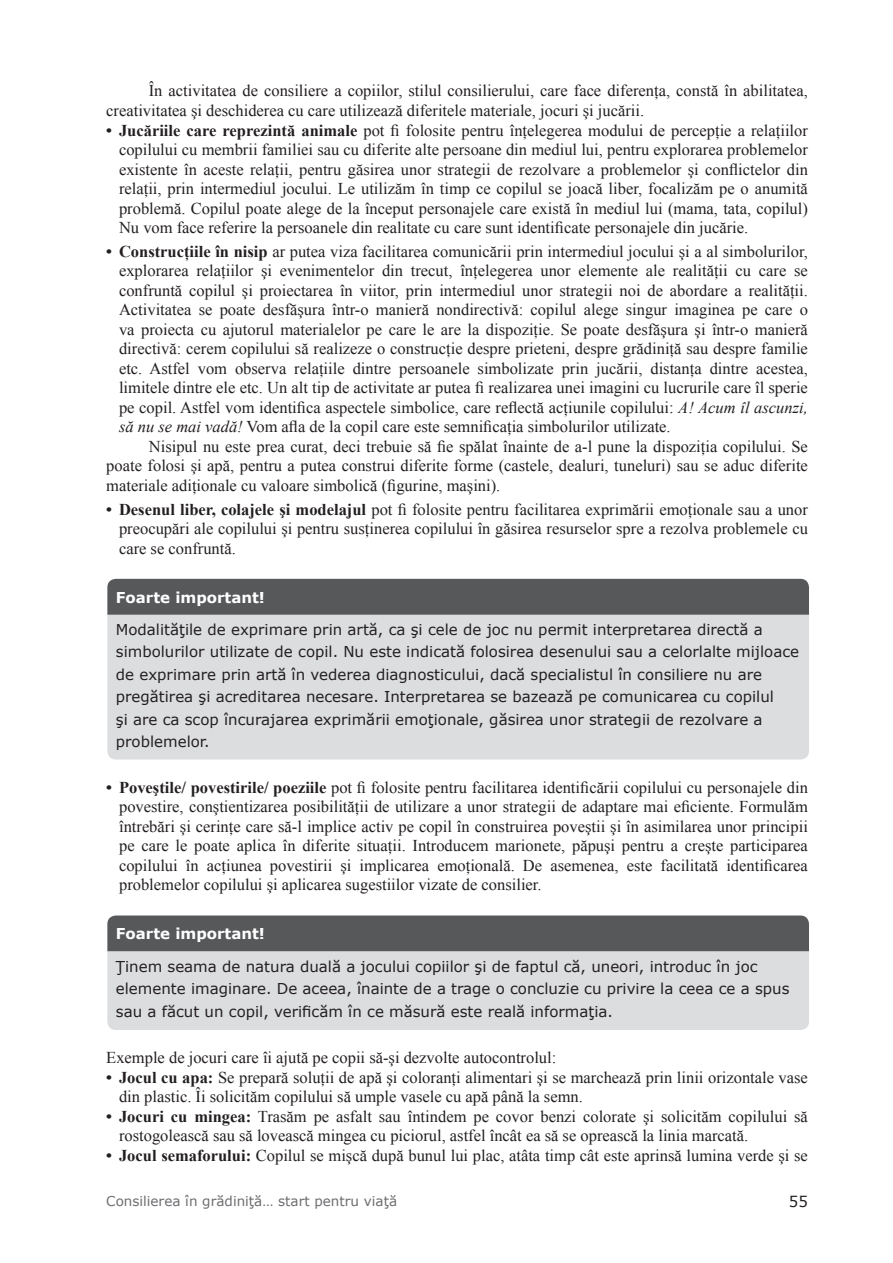
<style>
.page{position:relative;width:893px;height:1263px;background:#fff}
.page>*{position:absolute;margin:0;border:0;box-sizing:border-box;transform-origin:0 0}
.t1{font:16.5px/19.5px "Times New Roman";color:#231f20;text-align:justify}
.t2{font:15px/22.5px "Verdana";color:#231f20}
.t3{font:700 15px "Verdana";color:#fff}
.t4{font:13.5px "Verdana";color:#6c6d70}
.s1{font-weight:700}
.s2{font-style:italic}
</style>
<div class="page">
<div style="left:107px;top:579px;width:702px;height:36px;background:#57585a"></div>
<div style="left:107px;top:615px;width:702px;height:144px;background:#dcdddf"></div>
<div style="left:107px;top:915px;width:702px;height:36px;background:#57585a"></div>
<div style="left:107px;top:951px;width:702px;height:79px;background:#dcdddf"></div>
<p class="t1" style="left:106px;top:81px;width:703px;text-indent:43px">În activitatea de consiliere a copiilor, stilul consilierului, care face diferenţa, constă în abilitatea, creativitatea şi deschiderea cu care utilizează diferitele materiale, jocuri şi jucării.</p>
<p class="t1" style="left:119px;top:120px;width:690px;text-indent:-13px"><span class="s1">• Jucăriile care reprezintă animale</span> pot fi folosite pentru înţelegerea modului de percepţie a relaţiilor copilului cu membrii familiei sau cu diferite alte persoane din mediul lui, pentru explorarea problemelor existente în aceste relaţii, pentru găsirea unor strategii de rezolvare a problemelor şi conflictelor din relaţii, prin intermediul jocului. Le utilizăm în timp ce copilul se joacă liber, focalizăm pe o anumită problemă. Copilul poate alege de la început personajele care există în mediul lui (mama, tata, copilul)<br>Nu vom face referire la persoanele din realitate cu care sunt identificate personajele din jucărie.</p>
<p class="t1" style="left:119px;top:241px;width:690px;text-indent:-13px"><span class="s1">• Construcţiile în nisip</span> ar putea viza facilitarea comunicării prin intermediul jocului şi a al simbolurilor, explorarea relaţiilor şi evenimentelor din trecut, înţelegerea unor elemente ale realităţii cu care se confruntă copilul şi proiectarea în viitor, prin intermediul unor strategii noi de abordare a realităţii.<br>Activitatea se poate desfăşura într-o manieră nondirectivă: copilul alege singur imaginea pe care o va proiecta cu ajutorul materialelor pe care le are la dispoziţie. Se poate desfăşura şi într-o manieră directivă: cerem copilului să realizeze o construcţie despre prieteni, despre grădiniţă sau despre familie etc. Astfel vom observa relaţiile dintre persoanele simbolizate prin jucării, distanţa dintre acestea, limitele dintre ele etc. Un alt tip de activitate ar putea fi realizarea unei imagini cu lucrurile care îl sperie pe copil. Astfel vom identifica aspectele simbolice, care reflectă acţiunile copilului: <span class="s2">A! Acum îl ascunzi, să nu se mai vadă!</span> Vom afla de la copil care este semnificaţia simbolurilor utilizate.</p>
<p class="t1" style="left:106px;top:436px;width:703px;text-indent:43px">Nisipul nu este prea curat, deci trebuie să fie spălat înainte de a-l pune la dispoziţia copilului. Se poate folosi şi apă, pentru a putea construi diferite forme (castele, dealuri, tuneluri) sau se aduc diferite materiale adiţionale cu valoare simbolică (figurine, maşini).</p>
<p class="t1" style="left:119px;top:499px;width:690px;text-indent:-13px"><span class="s1">• Desenul liber, colajele şi modelajul</span> pot fi folosite pentru facilitarea exprimării emoţionale sau a unor preocupări ale copilului şi pentru susţinerea copilului în găsirea resurselor spre a rezolva problemele cu care se confruntă.</p>
<p class="t3" style="left:116px;top:588px;width:151px">Foarte important!</p>
<p class="t2" style="left:116px;top:618px;width:685px">Modalităţile de exprimare prin artă, ca şi cele de joc nu permit interpretarea directă a simbolurilor utilizate de copil. Nu este indicată folosirea desenului sau a celorlalte mijloace de exprimare prin artă în vederea diagnosticului, dacă specialistul în consiliere nu are pregătirea şi acreditarea necesare. Interpretarea se bazează pe comunicarea cu copilul<br>şi are ca scop încurajarea exprimării emoţionale, găsirea unor strategii de rezolvare a problemelor.</p>
<p class="t1" style="left:119px;top:777px;width:690px;text-indent:-13px"><span class="s1">• Poveştile/ povestirile/ poeziile</span> pot fi folosite pentru facilitarea identificării copilului cu personajele din povestire, conştientizarea posibilităţii de utilizare a unor strategii de adaptare mai eficiente. Formulăm întrebări şi cerinţe care să-l implice activ pe copil în construirea poveştii şi în asimilarea unor principii pe care le poate aplica în diferite situaţii. Introducem marionete, păpuşi pentru a creşte participarea copilului în acţiunea povestirii şi implicarea emoţională. De asemenea, este facilitată identificarea problemelor copilului şi aplicarea sugestiilor vizate de consilier.</p>
<p class="t3" style="left:116px;top:924px;width:151px">Foarte important!</p>
<p class="t2" style="left:116px;top:954px;width:675px">Ţinem seama de natura duală a jocului copiilor şi de faptul că, uneori, introduc în joc elemente imaginare. De aceea, înainte de a trage o concluzie cu privire la ceea ce a spus sau a făcut un copil, verificăm în ce măsură este reală informaţia.</p>
<p class="t1" style="left:106px;top:1048px;width:452px">Exemple de jocuri care îi ajută pe copii să-şi dezvolte autocontrolul:</p>
<p class="t1" style="left:119px;top:1067px;width:690px;text-indent:-13px"><span class="s1">• Jocul cu apa:</span> Se prepară soluţii de apă şi coloranţi alimentari şi se marchează prin linii orizontale vase din plastic. Îi solicităm copilului să umple vasele cu apă până la semn.</p>
<p class="t1" style="left:119px;top:1106px;width:690px;text-indent:-13px"><span class="s1">• Jocuri cu mingea:</span> Trasăm pe asfalt sau întindem pe covor benzi colorate şi solicităm copilului să rostogolească sau să lovească mingea cu piciorul, astfel încât ea să se oprească la linia marcată.</p>
<p class="t1" style="left:106px;top:1145px;width:703px"><span class="s1">• Jocul semaforului:</span> Copilul se mişcă după bunul lui plac, atâta timp cât este aprinsă lumina verde şi se</p>
<p class="t4" style="left:106px;top:1192px;width:292px">Consilierea în grădiniţă… start pentru viaţă</p>
<p class="t2" style="left:789px;top:1190px;width:21px">55</p>
</div>
